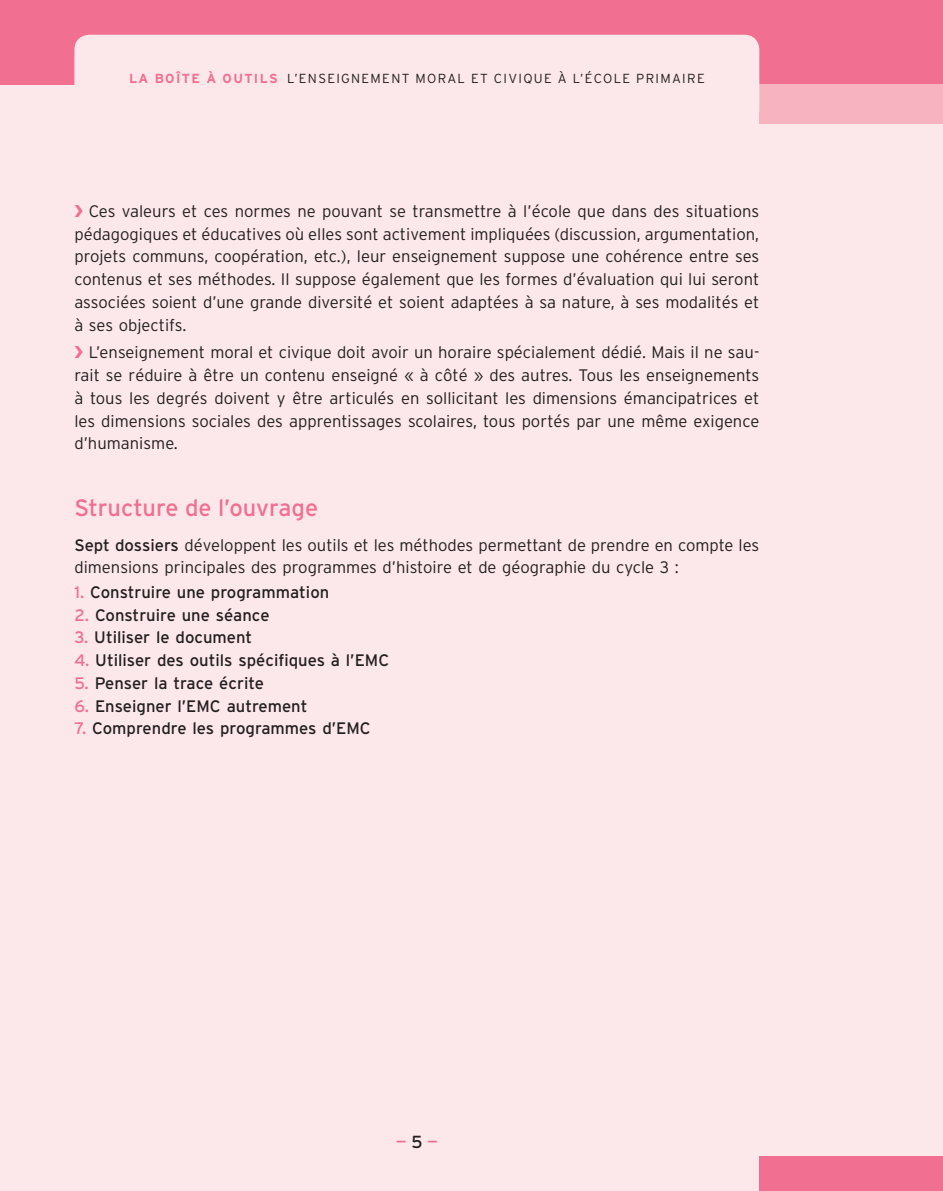
<style>
.page{position:relative;width:943px;height:1191px;background:#fce7ea}
.page>*{position:absolute;margin:0;border:0;box-sizing:border-box;transform-origin:0 0}
.t1{font:23.62px "Interstate";letter-spacing:-.005em;color:#f16f90}
.t2{font:17.5px "Interstate";color:#f16f90}
.t3{font:300 16.62px/22.8px "Interstate";color:#231f20;text-align:justify}
.t4{font:16.62px "Interstate";color:#231f20}
.t5{font:300 13.12px "Interstate";color:#231f20}
.t6{font:700 13.12px "Interstate";letter-spacing:.1em;color:#f16f90}
.s1{font-weight:300;color:#231f20}
.s2{font-family:"Monotype Sorts";font-weight:400;color:#f16f90}
.s3{font-weight:400}
.s4{color:#f16f90}
.s5{color:#231f20}
</style>
<div class="page">
<div style="left:759px;top:1156px;width:184px;height:35px;background:#f16f90"></div>
<div style="left:0;top:0;width:943px;height:84px;background:#f16f90"></div>
<div style="left:759px;top:84px;width:184px;height:40px;background:#f7b4c0"></div>
<div style="left:74px;top:35px;width:685px;height:89px;background:#fce7ea;border-radius:15px"></div>
<p class="t6" style="left:129px;top:71px;width:179px">LA BOÎTE À OUTILS <span class="s1">L’ensei</span></p>
<p class="t5" style="left:341px;top:71px;width:20px">gnementmoraletcivi</p>
<p class="t5" style="left:523px;top:71px;width:29px">queàl</p>
<p class="t5" style="left:580px;top:71px;width:15px">’écoleprimaire</p>
<p class="t3" style="left:74px;top:199px;width:686px"><span class="s2">i</span> Ces valeurs et ces normes ne pouvant se transmettre à l’école que dans des situations pédagogiques et éducatives où elles sont activement impliquées (discussion, argumentation, projets communs, coopération, etc.), leur enseignement suppose une cohérence entre ses contenus et ses méthodes. Il suppose également que les formes d’évaluation qui lui seront associées soient d’une grande diversité et soient adaptées à sa nature, à ses modalités et à ses objectifs.</p>
<p class="t3" style="left:74px;top:341px;width:686px"><span class="s2">i</span> L’enseignement moral et civique doit avoir un horaire spécialement dédié. Mais il ne sau&shy;rait se réduire à être un contenu enseigné « à côté » des autres. Tous les enseignements à tous les degrés doivent y être articulés en sollicitant les dimensions émancipatrices et les dimensions sociales des apprentissages scolaires, tous portés par une même exigence d’humanisme.</p>
<h1 class="t1" style="left:74px;top:494px;width:245px">Structure de l’ouvrage</h1>
<p class="t3" style="left:74px;top:533px;width:686px"><span class="s3">Sept dossiers</span> développent les outils et les méthodes permettant de prendre en compte les dimensions principales des programmes d’histoire et de géographie du cycle 3 :</p>
<p class="t4" style="left:74px;top:583px;width:256px"><span class="s4">1.</span> Construire une programmation</p>
<p class="t4" style="left:74px;top:605px;width:197px"><span class="s4">2.</span> Construire une séance</p>
<p class="t4" style="left:74px;top:628px;width:179px"><span class="s4">3.</span> Utiliser le document</p>
<p class="t4" style="left:74px;top:651px;width:316px"><span class="s4">4.</span> Utiliser des outils spécifiques à l’EMC</p>
<p class="t4" style="left:74px;top:674px;width:191px"><span class="s4">5.</span> Penser la trace écrite</p>
<p class="t4" style="left:74px;top:696px;width:234px"><span class="s4">6.</span> Enseigner l’EMC autrement</p>
<p class="t4" style="left:74px;top:719px;width:298px"><span class="s4">7.</span> Comprendre les programmes d’EMC</p>
<p class="t2" style="left:396px;top:1132px;width:44px">— <span class="s5">5</span> —</p>
</div>
